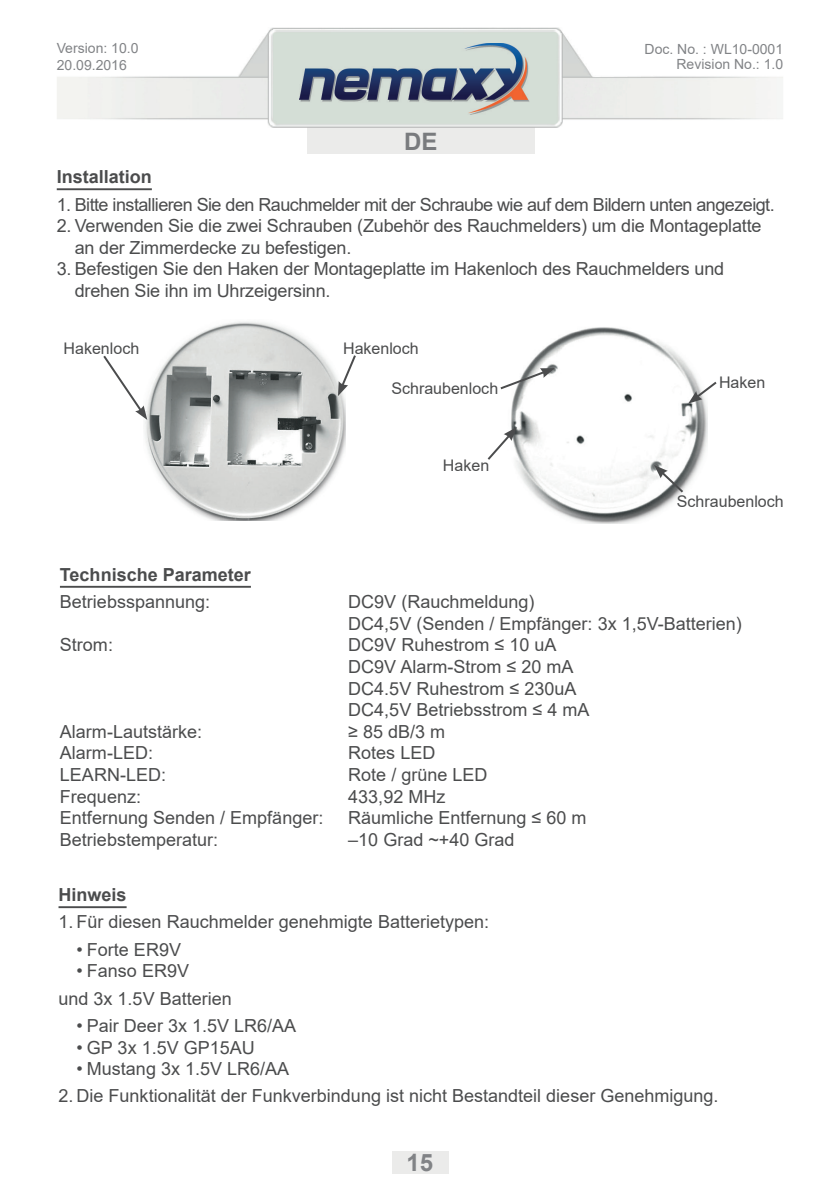
<style>
.page{position:relative;width:840px;height:1191px;background:#fff}
.page>*{position:absolute;margin:0;border:0;box-sizing:border-box;transform-origin:0 0}
.t1{font:700 24px "Arial";color:#818386}
.t2{font:700 24px "Arial";color:#797b7e}
.t3{font:18px/21.6px "Arial";color:#4b4c4d}
.t4{font:18px "Arial";letter-spacing:-.03em;color:#4b4c4d}
.t5{font:700 18px "Arial";color:#4b4c4d}
.t6{font:16px "Arial";color:#4b4c4d}
.t7{font:14px/15px "Arial";color:#818386;text-align:right}
</style>
<div class="page">
<div style="left:307px;top:125px;width:227px;height:29px;background:#ebebea"></div>
<img style="left:57px;top:27px;width:725px;height:101px">
<img style="left:300px;top:43px;width:229px;height:71px">
<div style="left:391px;top:1151px;width:57px;height:23px;background:#ebebea"></div>
<hr style="left:57px;top:188px;width:95px;height:2px;background:#4b4c4d">
<img style="left:145px;top:321px;width:200px;height:199px">
<svg style="left:103px;top:353px;width:44px;height:67px"></svg>
<svg style="left:338px;top:353px;width:18px;height:43px"></svg>
<img style="left:511px;top:327px;width:196px;height:196px">
<svg style="left:500px;top:368px;width:54px;height:23px"></svg>
<svg style="left:687px;top:380px;width:30px;height:24px"></svg>
<svg style="left:487px;top:427px;width:29px;height:35px"></svg>
<svg style="left:653px;top:465px;width:32px;height:29px"></svg>
<hr style="left:58px;top:906px;width:68px;height:2px;background:#4b4c4d">
<hr style="left:60px;top:586px;width:191px;height:2px;background:#4b4c4d">
<p class="t7" style="left:57px;top:39px;width:83px;line-height:16.8px;text-align:left">Version: 10.0<br>20.09.2016</p>
<h1 class="t2" style="left:404px;top:125px;width:35px">DE</h1>
<p class="t7" style="left:644px;top:42px;width:140px">Doc. No. : WL10-0001<br>Revision No.: 1.0</p>
<p class="t5" style="left:57px;top:164px;width:97px">Installation</p>
<p class="t4" style="left:57px;top:192px;width:719px">1. Bitte installieren Sie den Rauchmelder mit der Schraube wie auf dem Bildern unten angezeigt.</p>
<p class="t3" style="left:75px;top:215px;width:688px;text-indent:-18px">2. Verwenden Sie die zwei Schrauben (Zubehör des Rauchmelders) um die Montageplatte an der Zimmerdecke zu befestigen.</p>
<p class="t3" style="left:75px;top:258px;width:650px;text-indent:-18px">3. Befestigen Sie den Haken der Montageplatte im Hakenloch des Rauchmelders und drehen Sie ihn im Uhrzeigersinn.</p>
<p class="t6" style="left:64px;top:337px;width:77px">Hakenloch</p>
<p class="t6" style="left:343px;top:337px;width:77px">Hakenloch</p>
<p class="t6" style="left:391px;top:377px;width:108px">Schraubenloch</p>
<p class="t6" style="left:442px;top:454px;width:48px">Haken</p>
<p class="t6" style="left:718px;top:372px;width:48px">Haken</p>
<p class="t6" style="left:676px;top:490px;width:108px">Schraubenloch</p>
<p class="t5" style="left:60px;top:562px;width:192px">Technische Parameter</p>
<p class="t3" style="left:60px;top:591px;width:152px">Betriebsspannung:</p>
<p class="t3" style="left:348px;top:591px;width:395px">DC9V (Rauchmeldung)<br>DC4,5V (Senden / Empfänger: 3x 1,5V-Batterien)</p>
<p class="t3" style="left:60px;top:634px;width:55px">Strom:</p>
<p class="t3" style="left:348px;top:634px;width:242px">DC9V Ruhestrom ≤ 10 uA<br>DC9V Alarm-Strom ≤ 20 mA<br>DC4.5V Ruhestrom ≤ 230uA<br>DC4,5V Betriebsstrom ≤ 4 mA</p>
<p class="t3" style="left:60px;top:720px;width:144px">Alarm-Lautstärke:</p>
<p class="t3" style="left:348px;top:720px;width:98px">≥ 85 dB/3 m</p>
<p class="t3" style="left:60px;top:742px;width:95px">Alarm-LED:</p>
<p class="t3" style="left:348px;top:742px;width:89px">Rotes LED</p>
<p class="t3" style="left:60px;top:763px;width:108px">LEARN-LED:</p>
<p class="t3" style="left:348px;top:763px;width:141px">Rote / grüne LED</p>
<p class="t3" style="left:60px;top:785px;width:83px">Frequenz:</p>
<p class="t3" style="left:348px;top:785px;width:99px">433,92 MHz</p>
<p class="t3" style="left:60px;top:807px;width:265px">Entfernung Senden / Empfänger:</p>
<p class="t3" style="left:348px;top:807px;width:239px">Räumliche Entfernung ≤ 60 m</p>
<p class="t3" style="left:60px;top:828px;width:160px">Betriebstemperatur:</p>
<p class="t3" style="left:348px;top:828px;width:168px">–10 Grad ~+40 Grad</p>
<p class="t5" style="left:58px;top:882px;width:70px">Hinweis</p>
<p class="t3" style="left:58px;top:911px;width:432px">1. Für diesen Rauchmelder genehmigte Batterietypen:</p>
<p class="t3" style="left:76px;top:938px;width:106px">• Forte ER9V</p>
<p class="t3" style="left:58px;top:957px;width:175px;line-height:27.2px;text-indent:18px">• Fanso ER9V<br>und 3x 1.5V Batterien</p>
<p class="t3" style="left:76px;top:1014px;width:221px">• Pair Deer 3x 1.5V LR6/AA</p>
<p class="t3" style="left:76px;top:1036px;width:180px">• GP 3x 1.5V GP15AU</p>
<p class="t3" style="left:76px;top:1057px;width:214px">• Mustang 3x 1.5V LR6/AA</p>
<p class="t3" style="left:58px;top:1085px;width:661px">2. Die Funktionalität der Funkverbindung ist nicht Bestandteil dieser Genehmigung.</p>
<h1 class="t1" style="left:406px;top:1146px;width:28px">15</h1>
</div>
